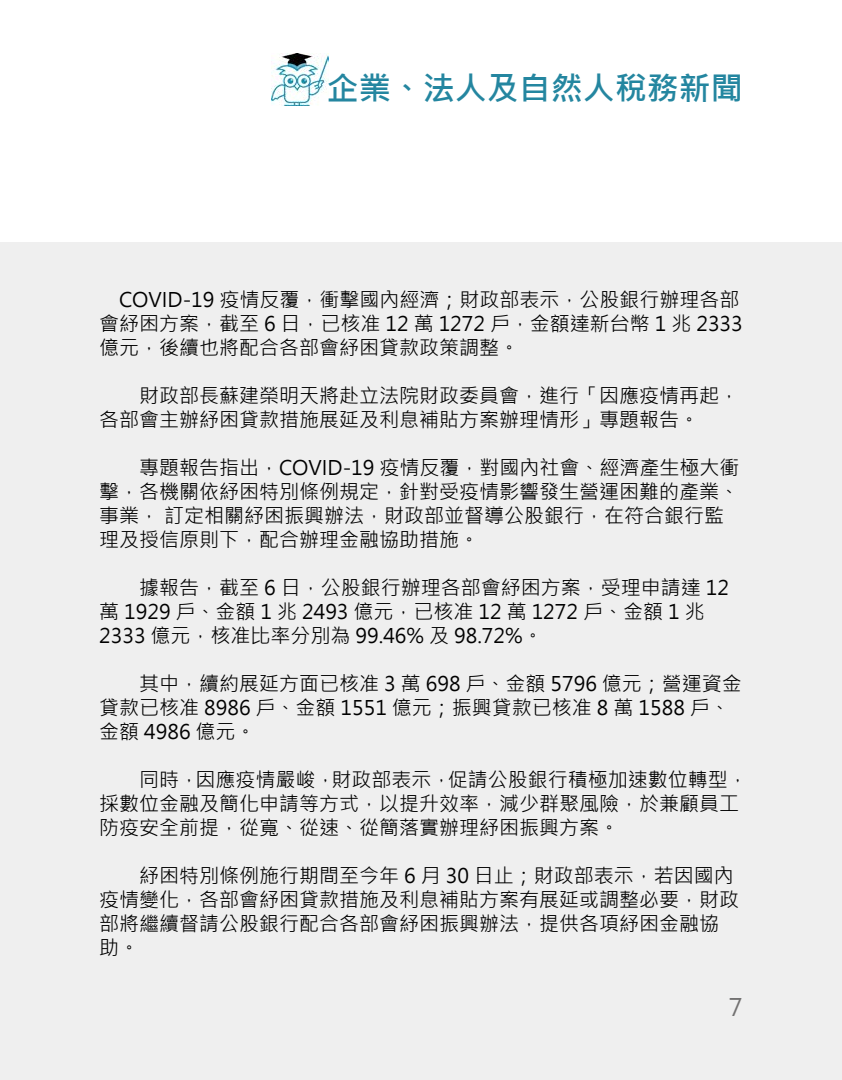
<style>
.page{position:relative;width:842px;height:1080px;background:#fff}
.page>*{position:absolute;margin:0;border:0;box-sizing:border-box;transform-origin:0 0}
.t1{font:700 32px "Microsoft Jheng Hei";color:#2486a0}
.t2{font:24px "Microsoft Jheng Hei";color:#727171}
.t3{font:20px/24px "Microsoft Jheng Hei";color:#000}
</style>
<div class="page">
<div style="left:0;top:243px;width:842px;height:837px;background:#efefef"></div>
<img style="left:271px;top:53px;width:58px;height:53px">
<h1 class="t1" style="left:327px;top:68px;width:417px">企業、法人及自然人稅務新聞</h1>
<p class="t3" style="left:99px;top:288px;width:645px;text-indent:20px">COVID-19 疫情反覆，衝擊國內經濟；財政部表示，公股銀行辦理各部會紓困方案，截至 6 日，已核准 12 萬 1272 戶，金額達新台幣 1 兆 2333億元，後續也將配合各部會紓困貸款政策調整。</p>
<p class="t3" style="left:99px;top:384px;width:641px;text-indent:40px">財政部長蘇建榮明天將赴立法院財政委員會，進行「因應疫情再起，各部會主辦紓困貸款措施展延及利息補貼方案辦理情形」專題報告。</p>
<p class="t3" style="left:99px;top:456px;width:642px;text-indent:40px">專題報告指出，COVID-19 疫情反覆，對國內社會、經濟產生極大衝擊，各機關依紓困特別條例規定，針對受疫情影響發生營運困難的產業、事業， 訂定相關紓困振興辦法，財政部並督導公股銀行，在符合銀行監理及授信原則下，配合辦理金融協助措施。</p>
<p class="t3" style="left:99px;top:576px;width:631px;text-indent:40px">據報告，截至 6 日，公股銀行辦理各部會紓困方案，受理申請達 12萬 1929 戶、金額 1 兆 2493 億元，已核准 12 萬 1272 戶、金額 1 兆<br>2333 億元，核准比率分別為 99.46% 及 98.72%。</p>
<p class="t3" style="left:99px;top:672px;width:644px;text-indent:40px">其中，續約展延方面已核准 3 萬 698 戶、金額 5796 億元；營運資金貸款已核准 8986 戶、金額 1551 億元；振興貸款已核准 8 萬 1588 戶、金額 4986 億元。</p>
<p class="t3" style="left:99px;top:768px;width:650px;text-indent:40px">同時，因應疫情嚴峻，財政部表示，促請公股銀行積極加速數位轉型，採數位金融及簡化申請等方式，以提升效率，減少群聚風險，於兼顧員工防疫安全前提，從寬、從速、從簡落實辦理紓困振興方案。</p>
<p class="t3" style="left:99px;top:864px;width:641px;text-indent:40px">紓困特別條例施行期間至今年 6 月 30 日止；財政部表示，若因國內疫情變化，各部會紓困貸款措施及利息補貼方案有展延或調整必要，財政部將繼續督請公股銀行配合各部會紓困振興辦法，提供各項紓困金融協助。</p>
<p class="t2" style="left:729px;top:992px;width:15px">7</p>
</div>
